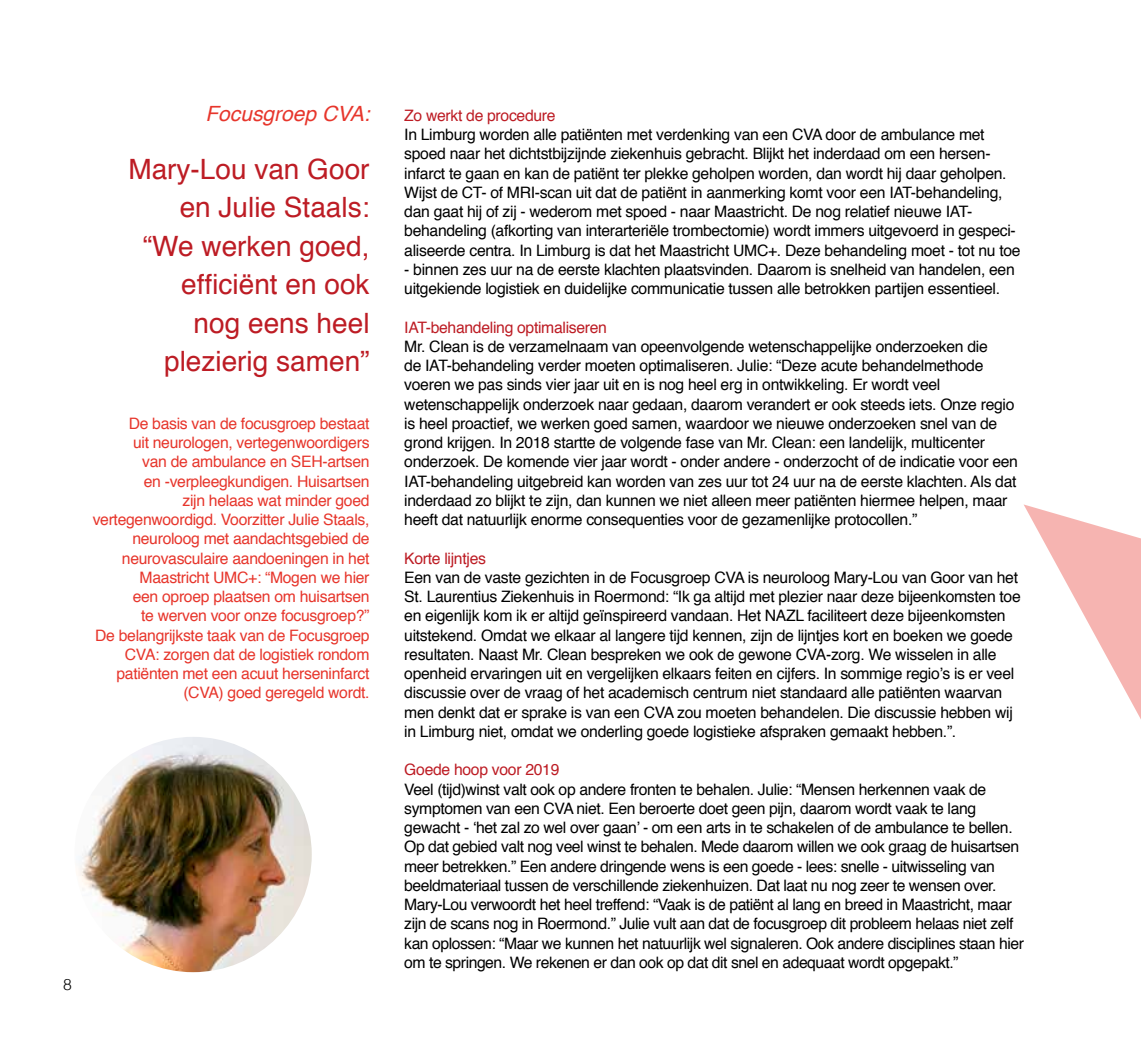
<style>
.page{position:relative;width:1141px;height:1042px;background:#fff}
.page>*{position:absolute;margin:0;border:0;box-sizing:border-box;transform-origin:0 0}
.t1{font:28px/38.5px "Helvetica";color:#bd1c24;text-align:right}
.t2{font:italic 21px "Helvetica";color:#e7362c}
.t3{font:15.75px/19.2px "Helvetica";letter-spacing:-.02em;color:#000}
.t4{font:15.75px/19.2px "Helvetica";letter-spacing:-.02em;color:#e7362c;text-align:right}
.t5{font:15.75px "Helvetica";letter-spacing:-.02em;color:#bd1c24}
.t6{font:300 15.75px "Helvetica";color:#000}
</style>
<div class="page">
<svg style="left:1024px;top:504px;width:117px;height:215px"></svg>
<img style="left:78px;top:737px;width:234px;height:235px">
<h2 class="t2" style="left:205px;top:97px;width:166px">Focusgroep CVA:</h2>
<h1 class="t1" style="left:128px;top:150px;width:243px">Mary-Lou van Goor en Julie Staals: “We werken goed, efficiënt en ook nog eens heel plezierig samen”</h1>
<p class="t4" style="left:93px;top:414px;width:278px">De basis van de focusgroep bestaat<br>uit neurologen, vertegenwoordigers<br>van de ambulance en SEH-artsen<br>en --verpleegkundigen. Huisartsen<br>zijn helaas wat minder goed vertegenwoordigd. Voorzitter Julie Staals, neuroloog met aandachtsgebied de neurovasculaire aandoeningen in het Maastricht UMC+: “Mogen we hier<br>een oproep plaatsen om huisartsen<br>te werven voor onze focusgroep?”<br>De belangrijkste taak van de Focusgroep CVA: zorgen dat de logistiek rondom patiënten met een acuut herseninfarct (CVA) goed geregeld wordt.</p>
<p class="t6" style="left:63px;top:971px;width:10px">8</p>
<p class="t5" style="left:404px;top:103px;width:153px">Zo werkt de procedure</p>
<p class="t3" style="left:404px;top:125px;width:618px">In Limburg worden alle patiënten met verdenking van een CVA door de ambulance met spoed naar het dichtstbijzijnde ziekenhuis gebracht. Blijkt het inderdaad om een hersen&shy;infarct te gaan en kan de patiënt ter plekke geholpen worden, dan wordt hij daar geholpen.<br>Wijst de CT- of MRI-scan uit dat de patiënt in aanmerking komt voor een IAT-behandeling, dan gaat hij of zij - wederom met spoed - naar Maastricht. De nog relatief nieuwe IAT-- behandeling (afkorting van interarteriële trombectomie) wordt immers uitgevoerd in gespeci&shy;aliseerde centra. In Limburg is dat het Maastricht UMC+. Deze behandeling moet - tot nu toe</p>
<p class="t3" style="left:404px;top:260px;width:612px">- binnen zes uur na de eerste klachten plaatsvinden. Daarom is snelheid van handelen, een uitgekiende logistiek en duidelijke communicatie tussen alle betrokken partijen essentieel.</p>
<p class="t5" style="left:404px;top:315px;width:204px">IAT-behandeling optimaliseren</p>
<p class="t3" style="left:404px;top:337px;width:615px">Mr. Clean is de verzamelnaam van opeenvolgende wetenschappelijke onderzoeken die<br>de IAT-behandeling verder moeten optimaliseren. Julie: “Deze acute behandelmethode voeren we pas sinds vier jaar uit en is nog heel erg in ontwikkeling. Er wordt veel wetenschappelijk onderzoek naar gedaan, daarom verandert er ook steeds iets. Onze regio is heel proactief, we werken goed samen, waardoor we nieuwe onderzoeken snel van de grond krijgen. In 2018 startte de volgende fase van Mr. Clean: een landelijk, multicenter onderzoek. De komende vier jaar wordt - onder andere - onderzocht of de indicatie voor een IAT-behandeling uitgebreid kan worden van zes uur tot 24 uur na de eerste klachten. Als dat inderdaad zo blijkt te zijn, dan kunnen we niet alleen meer patiënten hiermee helpen, maar heeft dat natuurlijk enorme consequenties voor de gezamenlijke protocollen.”</p>
<p class="t5" style="left:404px;top:546px;width:83px">Korte lijntjes</p>
<p class="t3" style="left:404px;top:568px;width:618px">Een van de vaste gezichten in de Focusgroep CVA is neuroloog Mary-Lou van Goor van het St. Laurentius Ziekenhuis in Roermond: “Ik ga altijd met plezier naar deze bijeenkomsten toe en eigenlijk kom ik er altijd geïnspireerd vandaan. Het NAZL faciliteert deze bijeenkomsten uitstekend. Omdat we elkaar al langere tijd kennen, zijn de lijntjes kort en boeken we goede resultaten. Naast Mr. Clean bespreken we ook de gewone CVA-zorg. We wisselen in alle openheid ervaringen uit en vergelijken elkaars feiten en cijfers. In sommige regio’s is er veel discussie over de vraag of het academisch centrum niet standaard alle patiënten waarvan men denkt dat er sprake is van een CVA zou moeten behandelen. Die discussie hebben wij in Limburg niet, omdat we onderling goede logistieke afspraken gemaakt hebben.”.</p>
<p class="t5" style="left:404px;top:757px;width:157px">Goede hoop voor 2019</p>
<p class="t3" style="left:404px;top:780px;width:621px">Veel (tijd)winst valt ook op andere fronten te behalen. Julie: “Mensen herkennen vaak de symptomen van een CVA niet. Een beroerte doet geen pijn, daarom wordt vaak te lang gewacht - ‘het zal zo wel over gaan’ - om een arts in te schakelen of de ambulance te bellen.<br>Op dat gebied valt nog veel winst te behalen. Mede daarom willen we ook graag de huisartsen meer betrekken.” Een andere dringende wens is een goede - lees: snelle - uitwisseling van beeldmateriaal tussen de verschillende ziekenhuizen. Dat laat nu nog zeer te wensen over.<br>Mary-Lou verwoordt het heel treffend: “Vaak is de patiënt al lang en breed in Maastricht, maar zijn de scans nog in Roermond.” Julie vult aan dat de focusgroep dit probleem helaas niet zelf kan oplossen: “Maar we kunnen het natuurlijk wel signaleren. Ook andere disciplines staan hier om te springen. We rekenen er dan ook op dat dit snel en adequaat wordt opgepakt.”</p>
</div>
